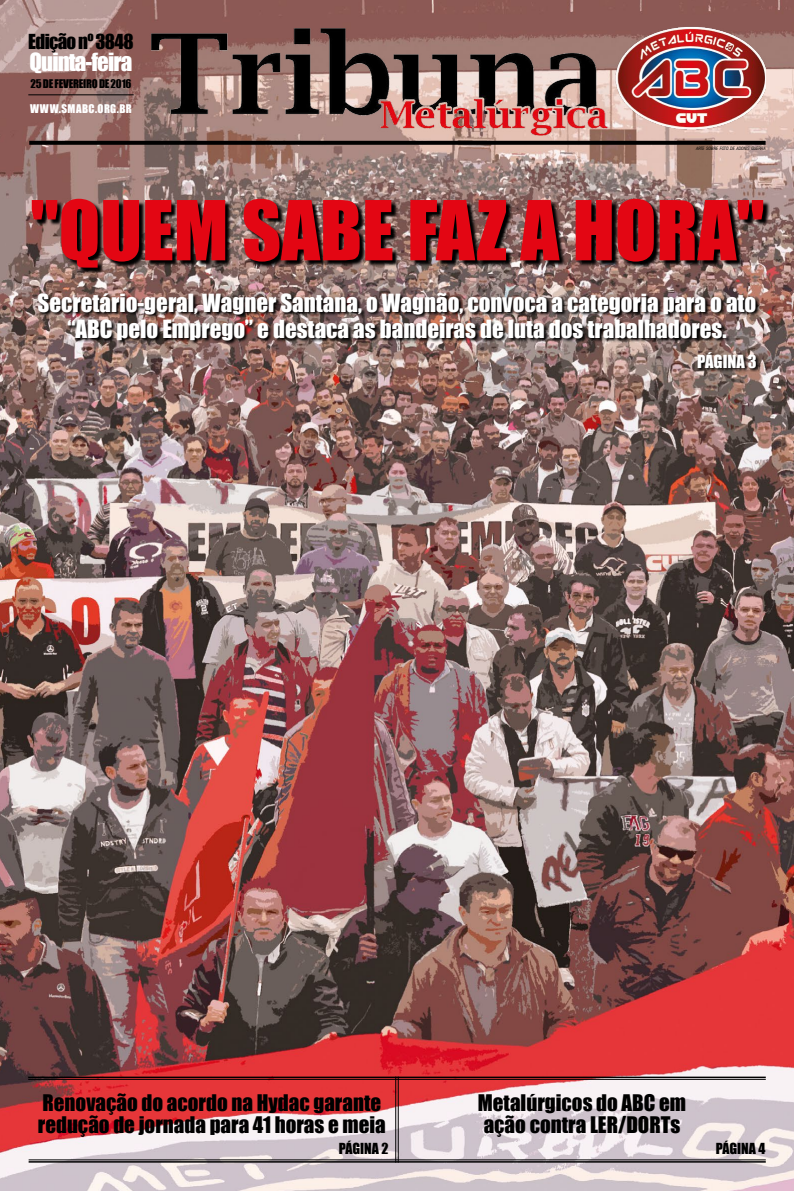
<style>
.page{position:relative;width:794px;height:1191px;background:#fff}
.page>*{position:absolute;margin:0;border:0;box-sizing:border-box;transform-origin:0 0}
.t1{font:76.2px "Impact";color:#e30613}
.t2{font:23px/26px "Impact";color:#fff}
.t3{font:21px/22px "Impact";color:#000}
.t4{font:19px "Impact";letter-spacing:-.035em;color:#000}
.t5{font:16.6px "Impact";color:#fff}
.t6{font:14px "Impact";color:#000}
.t7{font:11px "Impact";letter-spacing:-.02em;color:#000}
.t8{font:11px "Impact";letter-spacing:.035em;color:#fff}
.t9{font:italic condensed 4.4px "Swiss 721 BT";color:#000}
</style>
<div class="page">
<img style="left:0;top:0;width:794px;height:1191px">
<img style="left:146px;top:12px;width:619px;height:129px">
<svg style="left:29px;top:141px;width:736px;height:4px;background:#090706"></svg>
<hr style="left:28px;top:94px;width:106px;height:1px;background:#000">
<hr style="left:28px;top:1076px;width:738px;height:2px;background:#000">
<hr style="left:28px;top:1079px;width:738px;height:1px;background:#000">
<hr style="left:29px;top:1161px;width:737px;height:1px;background:#000">
<hr style="left:29px;top:1159px;width:737px;height:1px;background:#000">
<hr style="left:395px;top:1076px;width:1px;height:86px;background:#000">
<hr style="left:398px;top:1076px;width:1px;height:86px;background:#000">
<img style="left:38px;top:293px;width:722px;height:52px">
<svg style="left:697px;top:351px;width:63px;height:21px"></svg>
<svg style="left:33px;top:200px;width:736px;height:74px;background:#473936"></svg>
<p class="t4" style="left:28px;top:27px;width:107px">Edição nº 3848</p>
<p class="t2" style="left:30px;top:48px;width:104px">Quinta-feira</p>
<p class="t7" style="left:30px;top:75px;width:103px">25 de fevereiro de 2016</p>
<p class="t8" style="left:30px;top:100px;width:103px">www.smabc.org.br</p>
<p class="t9" style="left:696px;top:146px;width:71px">ARTE SOBRE FOTO DE ADONIS GUERRA</p>
<h1 class="t1" style="left:30px;top:171px;width:735px">"quem sabe faz a hora"</h1>
<p class="t2" style="left:67px;top:290px;width:690px;text-indent:-30px">Secretário-geral, Wagner Santana, o Wagnão, convoca a categoria para o ato “ABC</p>
<p class="t2" style="left:117px;top:316px;width:611px">pelo Emprego” e destaca as bandeiras de luta dos trabalhadores.</p>
<p class="t5" style="left:697px;top:348px;width:61px">Página 3</p>
<p class="t3" style="left:38px;top:1091px;width:349px">Renovação do acordo na Hydac garante redução de jornada para 41 horas e meia</p>
<p class="t3" style="left:478px;top:1091px;width:156px">Metalúrgicos do ABC</p>
<p class="t3" style="left:483px;top:1091px;width:204px;text-align:right">em<br>ação contra LER/DORTs</p>
<p class="t6" style="left:339px;top:1137px;width:51px">Página 2</p>
<p class="t6" style="left:716px;top:1137px;width:51px">Página 4</p>
</div>
